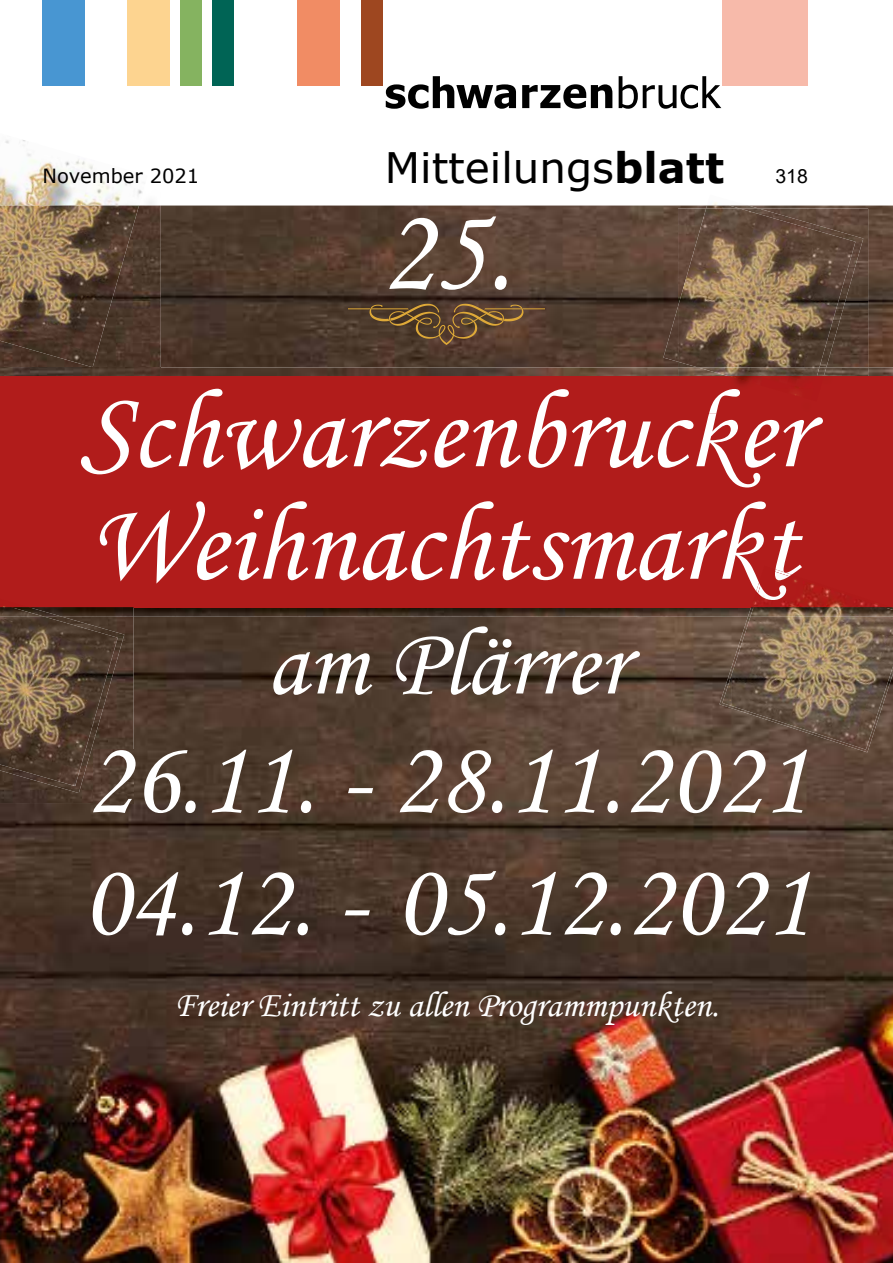
<style>
.page{position:relative;width:893px;height:1263px;background:#fff}
.page>*{position:absolute;margin:0;border:0;box-sizing:border-box;transform-origin:0 0}
.t1{font:120px "Monotype Corsiva";color:#fff}
.t2{font:112.5px/112.5px "Monotype Corsiva";color:#fff}
.t3{font:105px/122.2px "Monotype Corsiva";color:#fff}
.t4{font:97.5px "Monotype Corsiva";color:#fff}
.t5{font:42px "Verdana";color:#000}
.t6{font:36px "Monotype Corsiva";color:#fff}
.t7{font:19.5px "Verdana";color:#000}
.s1{font-weight:700}
.s2{font-family:"Arial";font-size:19.5px}
</style>
<div class="page">
<svg style="left:386px;top:76px;width:130px;height:33px"></svg>
<svg style="left:522px;top:84px;width:90px;height:25px"></svg>
<svg style="left:619px;top:76px;width:102px;height:33px"></svg>
<div style="left:43px;top:0;width:42px;height:85px;background:#4896d2"></div>
<div style="left:361px;top:0;width:22px;height:85px;background:#9e4720"></div>
<div style="left:181px;top:0;width:21px;height:85px;background:#85b360"></div>
<div style="left:213px;top:0;width:21px;height:85px;background:#006455"></div>
<div style="left:128px;top:0;width:42px;height:85px;background:#fdd490"></div>
<div style="left:298px;top:0;width:42px;height:85px;background:#f18c64"></div>
<div style="left:723px;top:0;width:85px;height:85px;background:#f7baaa"></div>
<img style="left:161px;top:206px;width:732px;height:170px">
<img style="left:0;top:617px;width:893px;height:646px">
<img style="left:62px;top:607px;width:686px;height:10px">
<div style="left:0;top:376px;width:893px;height:231px;background:#b11c1b"></div>
<svg style="left:348px;top:304px;width:197px;height:41px;background:#644a2f"></svg>
<img style="left:0;top:201px;width:161px;height:175px">
<img style="left:0;top:140px;width:148px;height:66px">
<img style="left:0;top:206px;width:139px;height:161px">
<img style="left:678px;top:208px;width:190px;height:168px">
<img style="left:709px;top:389px;width:31px;height:25px">
<img style="left:729px;top:205px;width:19px;height:1px">
<img style="left:740px;top:206px;width:19px;height:2px">
<img style="left:855px;top:208px;width:8px;height:159px">
<svg style="left:819px;top:367px;width:7px;height:9px"></svg>
<img style="left:663px;top:206px;width:77px;height:156px">
<img style="left:678px;top:208px;width:177px;height:159px">
<img style="left:698px;top:367px;width:121px;height:9px">
<img style="left:730px;top:376px;width:73px;height:12px">
<img style="left:0;top:617px;width:133px;height:186px">
<img style="left:93px;top:750px;width:40px;height:53px">
<img style="left:0;top:617px;width:124px;height:176px">
<img style="left:45px;top:607px;width:17px;height:10px">
<img style="left:0;top:617px;width:118px;height:169px">
<img style="left:0;top:607px;width:45px;height:10px">
<img style="left:719px;top:617px;width:174px;height:135px">
<img style="left:748px;top:607px;width:2px;height:10px">
<img style="left:775px;top:569px;width:22px;height:14px">
<img style="left:722px;top:673px;width:10px;height:33px">
<img style="left:732px;top:617px;width:161px;height:133px">
<img style="left:750px;top:607px;width:143px;height:10px">
<img style="left:754px;top:584px;width:124px;height:23px">
<img style="left:756px;top:584px;width:47px;height:16px">
<p class="t7" style="left:43px;top:163px;width:158px">November 2021</p>
<p class="t5" style="left:385px;top:139px;width:425px">Mitteilungs<span class="s1">blatt</span> <span class="s2">318</span></p>
<h1 class="t1" style="left:380px;top:179px;width:133px">25.</h1>
<h2 class="t2" style="left:79px;top:376px;width:731px">Schwarzenbrucker<br>Weihnachtsmarkt</h2>
<h3 class="t4" style="left:266px;top:604px;width:362px">am Plärrer</h3>
<h3 class="t3" style="left:82px;top:719px;width:730px">26.11. - 28.11.2021<br>04.12. - 05.12.2021</h3>
<p class="t6" style="left:174px;top:983px;width:547px">Freier Eintritt zu allen Programmpunkten.</p>
</div>
